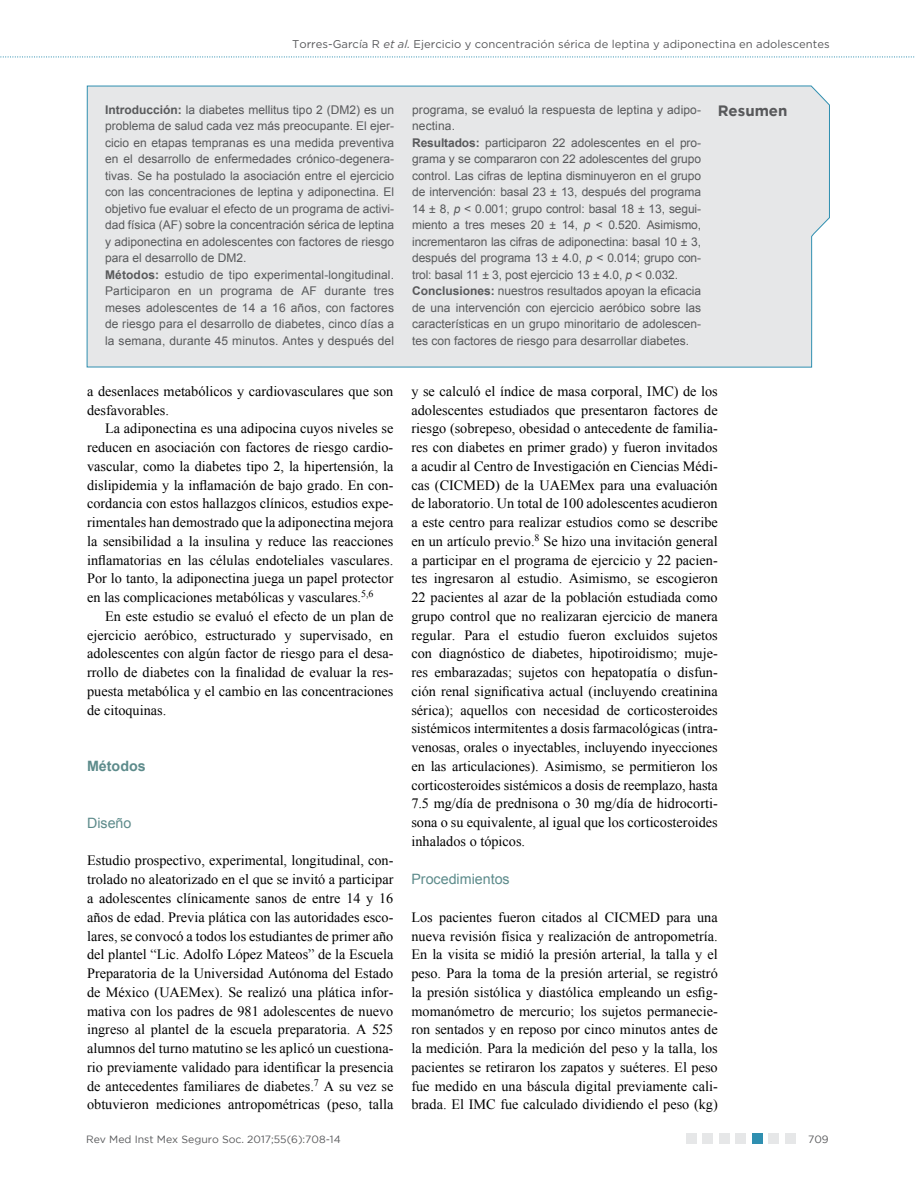
<style>
.page{position:relative;width:915px;height:1191px;background:#fff}
.page>*{position:absolute;margin:0;border:0;box-sizing:border-box;transform-origin:0 0}
.t1{font:700 15px "Gotham";color:#58595b}
.t2{font:14.25px/18.8px "Times New Roman";color:#000;text-align:justify}
.t3{font:14.25px "Arial";color:#5d8b8b}
.t4{font:700 14.25px "Arial";color:#5d8b8b}
.t5{font:12px/16.5px "Arial";color:#58595b}
.t6{font:11.25px "Gotham";color:#58595b}
.t7{font:10.5px "Gotham";color:#58595b}
.s1{font-style:italic}
.s2{font-weight:700}
</style>
<div class="page">
<svg style="left:86px;top:57px;width:743px;height:311px;background:#e6e8e9"></svg>
<svg style="left:0;top:56px;width:915px;height:1px"></svg>
<div style="left:718px;top:1133px;width:11px;height:11px;background:#e6e7e8"></div>
<div style="left:751px;top:1133px;width:11px;height:11px;background:#2f8fb0"></div>
<div style="left:768px;top:1133px;width:10px;height:11px;background:#e6e7e8"></div>
<div style="left:735px;top:1133px;width:10px;height:11px;background:#e6e7e8"></div>
<div style="left:784px;top:1133px;width:11px;height:11px;background:#e6e7e8"></div>
<div style="left:702px;top:1133px;width:10px;height:11px;background:#e6e7e8"></div>
<div style="left:685px;top:1133px;width:11px;height:11px;background:#e6e7e8"></div>
<p class="t6" style="left:292px;top:37px;width:539px">Torres-García R <span class="s1">et al.</span> Ejercicio y concentración sérica de leptina y adiponectina en adolescentes</p>
<p class="t5" style="left:105px;top:101px;width:290px"><span class="s2">Introducción:</span> la diabetes mellitus tipo 2 (DM2) es un problema de salud cada vez más preocupante. El ejer&shy;cicio en etapas tempranas es una medida preventiva en el desarrollo de enfermedades crónico-degenera&shy;tivas. Se ha postulado la asociación entre el ejercicio con las concentraciones de leptina y adiponectina. El objetivo fue evaluar el efecto de un programa de activi&shy;dad física (AF) sobre la concentración sérica de leptina y adiponectina en adolescentes con factores de riesgo para el desarrollo de DM2.<br><span class="s2">Métodos:</span> estudio de tipo experimental-longitudinal.<br>Participaron en un programa de AF durante tres meses adolescentes de 14 a 16 años, con factores de riesgo para el desarrollo de diabetes, cinco días a la semana, durante 45 minutos. Antes y después del</p>
<p class="t5" style="left:412px;top:101px;width:290px">programa, se evaluó la respuesta de leptina y adipo&shy;nectina.<br><span class="s2">Resultados:</span> participaron 22 adolescentes en el pro&shy;grama y se compararon con 22 adolescentes del grupo control. Las cifras de leptina disminuyeron en el grupo de intervención: basal 23 ± 13, después del programa 14 ± 8, <span class="s1">p</span> &lt; 0.001; grupo control: basal 18 ± 13, segui&shy;miento a tres meses 20 ± 14, <span class="s1">p</span> &lt; 0.520. Asimismo, incrementaron las cifras de adiponectina: basal 10 ± 3, después del programa 13 ± 4.0, <span class="s1">p</span> &lt; 0.014; grupo con&shy;trol: basal 11 ± 3, post ejercicio 13 ± 4.0, <span class="s1">p</span> &lt; 0.032.<br><span class="s2">Conclusiones:</span> nuestros resultados apoyan la eficacia de una intervención con ejercicio aeróbico sobre las características en un grupo minoritario de adolescen&shy;tes con factores de riesgo para desarrollar diabetes.</p>
<p class="t2" style="left:411px;top:381px;width:308px">y se calculó el índice de masa corporal, IMC) de los adolescentes estudiados que presentaron factores de riesgo (sobrepeso, obesidad o antecedente de familia&shy;res con diabetes en primer grado) y fueron invitados a acudir al Centro de Investigación en Ciencias Médi&shy;cas (CICMED) de la UAEMex para una evaluación de laboratorio. Un total de 100 adolescentes acudieron a este centro para realizar estudios como se describe en un artículo previo.<sup>8</sup> Se hizo una invitación general a participar en el programa de ejercicio y 22 pacien&shy;tes ingresaron al estudio. Asimismo, se escogieron 22 pacientes al azar de la población estudiada como grupo control que no realizaran ejercicio de manera regular. Para el estudio fueron excluidos sujetos con diagnóstico de diabetes, hipotiroidismo; muje&shy;res embarazadas; sujetos con hepatopatía o disfun&shy;ción renal significativa actual (incluyendo creatinina sérica); aquellos con necesidad de corticosteroides sistémicos intermitentes a dosis farmacológicas (intra&shy;venosas, orales o inyectables, incluyendo inyecciones en las articulaciones). Asimismo, se permitieron los corticosteroides sistémicos a dosis de reemplazo, hasta 7.5 mg/día de prednisona o 30 mg/día de hidrocorti&shy;sona o su equivalente, al igual que los corticosteroides inhalados o tópicos.</p>
<p class="t3" style="left:411px;top:870px;width:100px">Procedimientos</p>
<p class="t2" style="left:411px;top:907px;width:308px">Los pacientes fueron citados al CICMED para una nueva revisión física y realización de antropometría.<br>En la visita se midió la presión arterial, la talla y el peso. Para la toma de la presión arterial, se registró la presión sistólica y diastólica empleando un esfig&shy;momanómetro de mercurio; los sujetos permanecie&shy;ron sentados y en reposo por cinco minutos antes de la medición. Para la medición del peso y la talla, los pacientes se retiraron los zapatos y suéteres. El peso fue medido en una báscula digital previamente cali&shy;brada. El IMC fue calculado dividiendo el peso (kg)</p>
<p class="t1" style="left:717px;top:102px;width:71px">Resumen</p>
<p class="t2" style="left:87px;top:381px;width:308px">a desenlaces metabólicos y cardiovasculares que son desfavorables.</p>
<p class="t2" style="left:87px;top:419px;width:308px;text-indent:18px">La adiponectina es una adipocina cuyos niveles se reducen en asociación con factores de riesgo cardio&shy;vascular, como la diabetes tipo 2, la hipertensión, la dislipidemia y la inflamación de bajo grado. En con&shy;cordancia con estos hallazgos clínicos, estudios expe&shy;rimentales han demostrado que la adiponectina mejora la sensibilidad a la insulina y reduce las reacciones inflamatorias en las células endoteliales vasculares.<br>Por lo tanto, la adiponectina juega un papel protector en las complicaciones metabólicas y vasculares.<sup>5,6</sup></p>
<p class="t2" style="left:87px;top:606px;width:308px;text-indent:18px">En este estudio se evaluó el efecto de un plan de ejercicio aeróbico, estructurado y supervisado, en adolescentes con algún factor de riesgo para el desa&shy;rrollo de diabetes con la finalidad de evaluar la res&shy;puesta metabólica y el cambio en las concentraciones de citoquinas.</p>
<p class="t4" style="left:87px;top:756px;width:60px">Métodos</p>
<p class="t3" style="left:87px;top:813px;width:46px">Diseño</p>
<p class="t2" style="left:87px;top:851px;width:308px">Estudio prospectivo, experimental, longitudinal, con&shy;trolado no aleatorizado en el que se invitó a participar a adolescentes clínicamente sanos de entre 14 y 16 años de edad. Previa plática con las autoridades esco&shy;lares, se convocó a todos los estudiantes de primer año del plantel “Lic. Adolfo López Mateos” de la Escuela Preparatoria de la Universidad Autónoma del Estado de México (UAEMex). Se realizó una plática infor&shy;mativa con los padres de 981 adolescentes de nuevo ingreso al plantel de la escuela preparatoria. A 525 alumnos del turno matutino se les aplicó un cuestiona&shy;rio previamente validado para identificar la presencia de antecedentes familiares de diabetes.<sup>7</sup> A su vez se obtuvieron mediciones antropométricas (peso, talla</p>
<p class="t7" style="left:86px;top:1133px;width:256px">Rev Med Inst Mex Seguro Soc. 2017;55(6):708-14</p>
<p class="t7" style="left:807px;top:1133px;width:22px">709</p>
</div>
